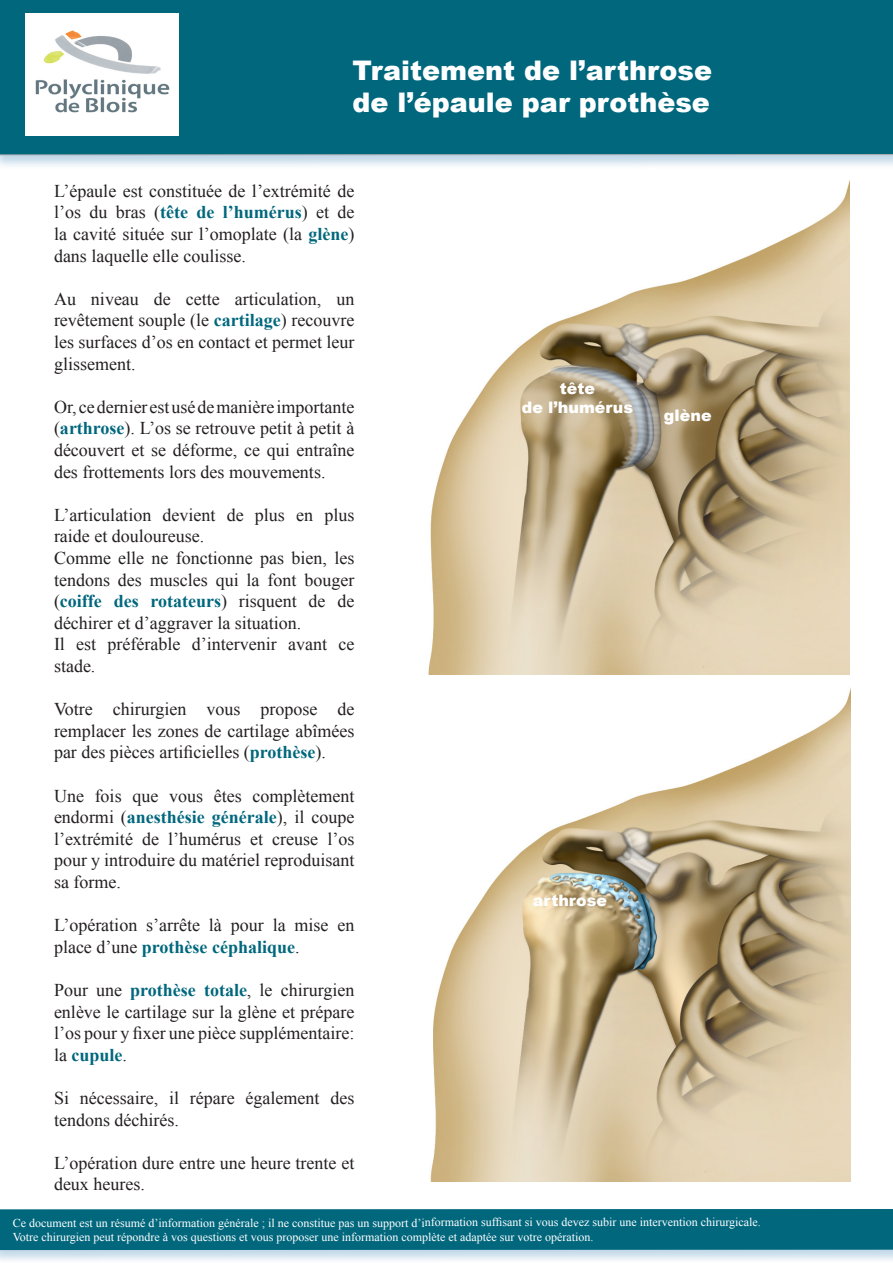
<style>
.page{position:relative;width:893px;height:1263px;background:#fff}
.page>*{position:absolute;margin:0;border:0;box-sizing:border-box;transform-origin:0 0}
.t1{font:900 27px "Arial";color:#fff}
.t2{font:18px/21.6px "Times New Roman";color:#231f20;text-align:justify}
.t3{font:900 15.9px "Arial";color:#fff}
.t4{font:12px "Times New Roman";color:#fff}
.s1{font-weight:700;color:#00677d}
</style>
<div class="page">
<img style="left:430px;top:687px;width:421px;height:494px">
<img style="left:428px;top:180px;width:422px;height:494px">
<div style="left:0;top:0;width:893px;height:170px;background:#015fa0;opacity:.25"></div>
<div style="left:0;top:0;width:893px;height:155px;background:#00677d"></div>
<div style="left:0;top:1207px;width:893px;height:56px;background:#015fa0;opacity:.25"></div>
<div style="left:0;top:1209px;width:893px;height:41px;background:#00677d"></div>
<img style="left:26px;top:14px;width:153px;height:121px">
<p class="t1" style="left:352px;top:50px;width:361px">Traitement de l’arthrose</p>
<p class="t1" style="left:352px;top:83px;width:359px">de l’épaule par prothèse</p>
<p class="t2" style="left:54px;top:180px;width:302px">L’épaule est constituée de l’extrémité de l’os du bras (<span class="s1">tête de l’humérus</span>) et de la cavité située sur l’omoplate (la <span class="s1">glène</span>) dans laquelle elle coulisse.</p>
<p class="t2" style="left:54px;top:288px;width:302px">Au niveau de cette articulation, un revêtement souple (le <span class="s1">cartilage</span>) recouvre les surfaces d’os en contact et permet leur glissement.</p>
<p class="t2" style="left:54px;top:396px;width:302px">Or, ce dernier est usé de manière importante (<span class="s1">arthrose</span>). L’os se retrouve petit à petit à découvert et se déforme, ce qui entraîne des frottements lors des mouvements.</p>
<p class="t2" style="left:54px;top:504px;width:302px">L’articulation devient de plus en plus raide et douloureuse.</p>
<p class="t2" style="left:54px;top:547px;width:302px">Comme elle ne fonctionne pas bien, les tendons des muscles qui la font bouger (<span class="s1">coiffe des rotateurs</span>) risquent de de déchirer et d’aggraver la situation.</p>
<p class="t2" style="left:54px;top:633px;width:302px">Il est préférable d’intervenir avant ce stade.</p>
<p class="t2" style="left:54px;top:698px;width:302px">Votre chirurgien vous propose de remplacer les zones de cartilage abîmées par des pièces artificielles (<span class="s1">prothèse</span>).</p>
<p class="t2" style="left:54px;top:784px;width:302px">Une fois que vous êtes complètement endormi (<span class="s1">anesthésie générale</span>), il coupe l’extrémité de l’humérus et creuse l’os pour y introduire du matériel reproduisant sa forme.</p>
<p class="t2" style="left:54px;top:914px;width:302px">L’opération s’arrête là pour la mise en place d’une <span class="s1">prothèse céphalique</span>.</p>
<p class="t2" style="left:54px;top:979px;width:302px">Pour une <span class="s1">prothèse totale</span>, le chirurgien enlève le cartilage sur la glène et prépare l’os pour y fixer une pièce supplémentaire: la <span class="s1">cupule</span>.</p>
<p class="t2" style="left:54px;top:1087px;width:302px">Si nécessaire, il répare également des tendons déchirés.</p>
<p class="t2" style="left:54px;top:1152px;width:302px">L’opération dure entre une heure trente et deux heures.</p>
<p class="t3" style="left:560px;top:376px;width:37px">tête</p>
<p class="t3" style="left:522px;top:395px;width:113px">de l’humérus</p>
<p class="t3" style="left:664px;top:404px;width:49px">glène</p>
<p class="t3" style="left:533px;top:888px;width:76px">arthrose</p>
<p class="t4" style="left:13px;top:1214px;width:749px">Ce document est un résumé d’information générale ; il ne constitue pas un support d’information suffisant si vous devez subir une intervention chirurgicale.</p>
<p class="t4" style="left:13px;top:1229px;width:582px">Votre chirurgien peut répondre à vos questions et vous proposer une information complète et adaptée sur votre opération.</p>
</div>
